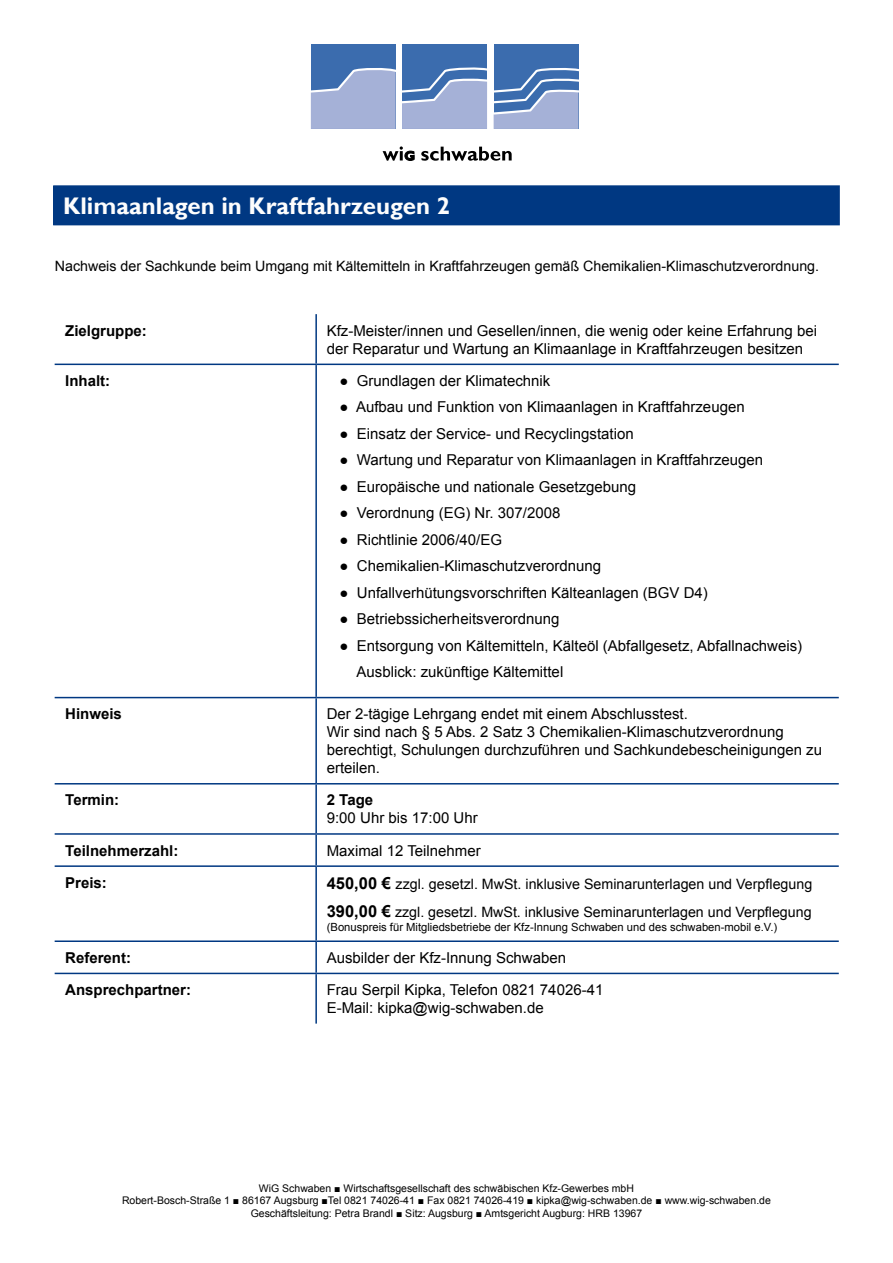
<style>
.page{position:relative;width:893px;height:1263px;background:#fff}
.page>*{position:absolute;margin:0;border:0;box-sizing:border-box;transform-origin:0 0}
.t1{font:700 24px "Gill Sans";color:#fdfdfd}
.t2{font:15px/18px "Arial";color:#000}
.t3{font:700 15px "Arial";color:#000}
.t4{font:14.25px/28.3px "Arial";color:#000}
.t5{font:11.25px "Arial";color:#000}
.t6{font:10.5px/12.6px "Arial";color:#000;text-align:center}
.s1{font-weight:700;font-size:16.5px}
</style>
<div class="page">
<svg style="left:421px;top:147px;width:91px;height:14px"></svg>
<svg style="left:383px;top:146px;width:32px;height:15px"></svg>
<div style="left:311px;top:44px;width:85px;height:85px;background:#3b6cae"></div>
<div style="left:402px;top:44px;width:85px;height:85px;background:#3b6cae"></div>
<div style="left:494px;top:44px;width:84px;height:85px;background:#3b6cae"></div>
<svg style="left:310px;top:67px;width:269px;height:62px"></svg>
<div style="left:54px;top:186px;width:785px;height:39px;background:#003882"></div>
<div style="left:53px;top:185px;width:787px;height:40px;border:2px solid #003882"></div>
<hr style="left:315px;top:314px;width:2px;height:50px;background:#003882">
<hr style="left:55px;top:364px;width:261px;height:1px;background:#003882">
<hr style="left:316px;top:364px;width:523px;height:1px;background:#003882">
<hr style="left:315px;top:365px;width:2px;height:332px;background:#003882">
<hr style="left:55px;top:697px;width:261px;height:1px;background:#003882">
<hr style="left:316px;top:697px;width:523px;height:1px;background:#003882">
<hr style="left:315px;top:698px;width:2px;height:85px;background:#003882">
<hr style="left:55px;top:783px;width:261px;height:1px;background:#003882">
<hr style="left:316px;top:783px;width:523px;height:1px;background:#003882">
<hr style="left:315px;top:784px;width:2px;height:49px;background:#003882">
<hr style="left:55px;top:833px;width:261px;height:2px;background:#003882">
<hr style="left:316px;top:833px;width:523px;height:2px;background:#003882">
<hr style="left:315px;top:835px;width:2px;height:30px;background:#003882">
<hr style="left:55px;top:865px;width:261px;height:2px;background:#003882">
<hr style="left:316px;top:865px;width:523px;height:2px;background:#003882">
<hr style="left:315px;top:867px;width:2px;height:73px;background:#003882">
<hr style="left:55px;top:940px;width:261px;height:2px;background:#003882">
<hr style="left:316px;top:940px;width:523px;height:2px;background:#003882">
<hr style="left:315px;top:942px;width:2px;height:31px;background:#003882">
<hr style="left:55px;top:973px;width:261px;height:1px;background:#003882">
<hr style="left:316px;top:973px;width:523px;height:1px;background:#003882">
<hr style="left:315px;top:974px;width:2px;height:49px;background:#003882">
<h1 class="t1" style="left:63px;top:191px;width:388px">Klimaanlagen in Kraftfahrzeugen 2</h1>
<p class="t4" style="left:55px;top:252px;width:766px">Nachweis der Sachkunde beim Umgang mit Kältemitteln in Kraftfahrzeugen gemäß Chemikalien-Klimaschutzverordnung.</p>
<p class="t3" style="left:65px;top:320px;width:83px">Zielgruppe:</p>
<p class="t2" style="left:327px;top:321px;width:492px">Kfz-Meister/innen und Gesellen/innen, die wenig oder keine Erfahrung bei der Reparatur und Wartung an Klimaanlage in Kraftfahrzeugen besitzen</p>
<p class="t3" style="left:65px;top:370px;width:46px">Inhalt:</p>
<p class="t2" style="left:340px;top:371px;width:212px">● Grundlagen der Klimatechnik</p>
<p class="t2" style="left:340px;top:398px;width:407px">● Aufbau und Funktion von Klimaanlagen in Kraftfahrzeugen</p>
<p class="t2" style="left:340px;top:424px;width:296px">● Einsatz der Service- und Recyclingstation</p>
<p class="t2" style="left:340px;top:451px;width:425px">● Wartung und Reparatur von Klimaanlagen in Kraftfahrzeugen</p>
<p class="t2" style="left:340px;top:477px;width:298px">● Europäische und nationale Gesetzgebung</p>
<p class="t2" style="left:340px;top:504px;width:222px">● Verordnung (EG) Nr. 307/2008</p>
<p class="t2" style="left:340px;top:530px;width:164px">● Richtlinie 2006/40/EG</p>
<p class="t2" style="left:340px;top:557px;width:263px">● Chemikalien-Klimaschutzverordnung</p>
<p class="t2" style="left:340px;top:584px;width:370px">● Unfallverhütungsvorschriften Kälteanlagen (BGV D4)</p>
<p class="t2" style="left:340px;top:610px;width:221px">● Betriebssicherheitsverordnung</p>
<p class="t2" style="left:357px;top:632px;width:447px;line-height:26.5px;text-indent:-17px">● Entsorgung von Kältemitteln, Kälteöl (Abfallgesetz, Abfallnachweis)<br>Ausblick: zukünftige Kältemittel</p>
<p class="t3" style="left:65px;top:703px;width:58px">Hinweis</p>
<p class="t2" style="left:327px;top:705px;width:497px">Der 2-tägige Lehrgang endet mit einem Abschlusstest.<br>Wir sind nach § 5 Abs. 2 Satz 3 Chemikalien-Klimaschutzverordnung berechtigt, Schulungen durchzuführen und Sachkundebescheinigungen zu erteilen.</p>
<p class="t3" style="left:65px;top:789px;width:55px">Termin:</p>
<p class="t3" style="left:327px;top:789px;width:48px">2 Tage</p>
<p class="t2" style="left:327px;top:809px;width:152px">9:00 Uhr bis 17:00 Uhr</p>
<p class="t3" style="left:65px;top:840px;width:115px">Teilnehmerzahl:</p>
<p class="t2" style="left:327px;top:841px;width:155px">Maximal 12 Teilnehmer</p>
<p class="t3" style="left:65px;top:872px;width:43px">Preis:</p>
<p class="t4" style="left:327px;top:869px;width:487px"><span class="s1">450,00 €</span> zzgl. gesetzl. MwSt. inklusive Seminarunterlagen und Verpflegung<br><span class="s1">390,00 €</span> zzgl. gesetzl. MwSt. inklusive Seminarunterlagen und Verpflegung</p>
<p class="t5" style="left:327px;top:919px;width:452px">(Bonuspreis für Mitgliedsbetriebe der Kfz-Innung Schwaben und des schwaben-mobil e.V.)</p>
<p class="t3" style="left:65px;top:947px;width:67px">Referent:</p>
<p class="t2" style="left:327px;top:948px;width:241px">Ausbilder der Kfz-Innung Schwaben</p>
<p class="t3" style="left:65px;top:979px;width:127px">Ansprechpartner:</p>
<p class="t2" style="left:327px;top:980px;width:278px">Frau Serpil Kipka, Telefon 0821 74026-41<br>E-Mail: kipka@wig-schwaben.de</p>
<p class="t6" style="left:122px;top:1181px;width:650px">WiG Schwaben ■ Wirtschaftsgesellschaft des schwäbischen Kfz-Gewerbes mbH<br>Robert-Bosch-Straße 1 ■ 86167 Augsburg ■Tel 0821 74026-41 ■ Fax 0821 74026-419 ■ kipka@wig-schwaben.de ■ www.wig-schwaben.de<br>Geschäftsleitung: Petra Brandl ■ Sitz: Augsburg ■ Amtsgericht Augburg: HRB 13967</p>
</div>
